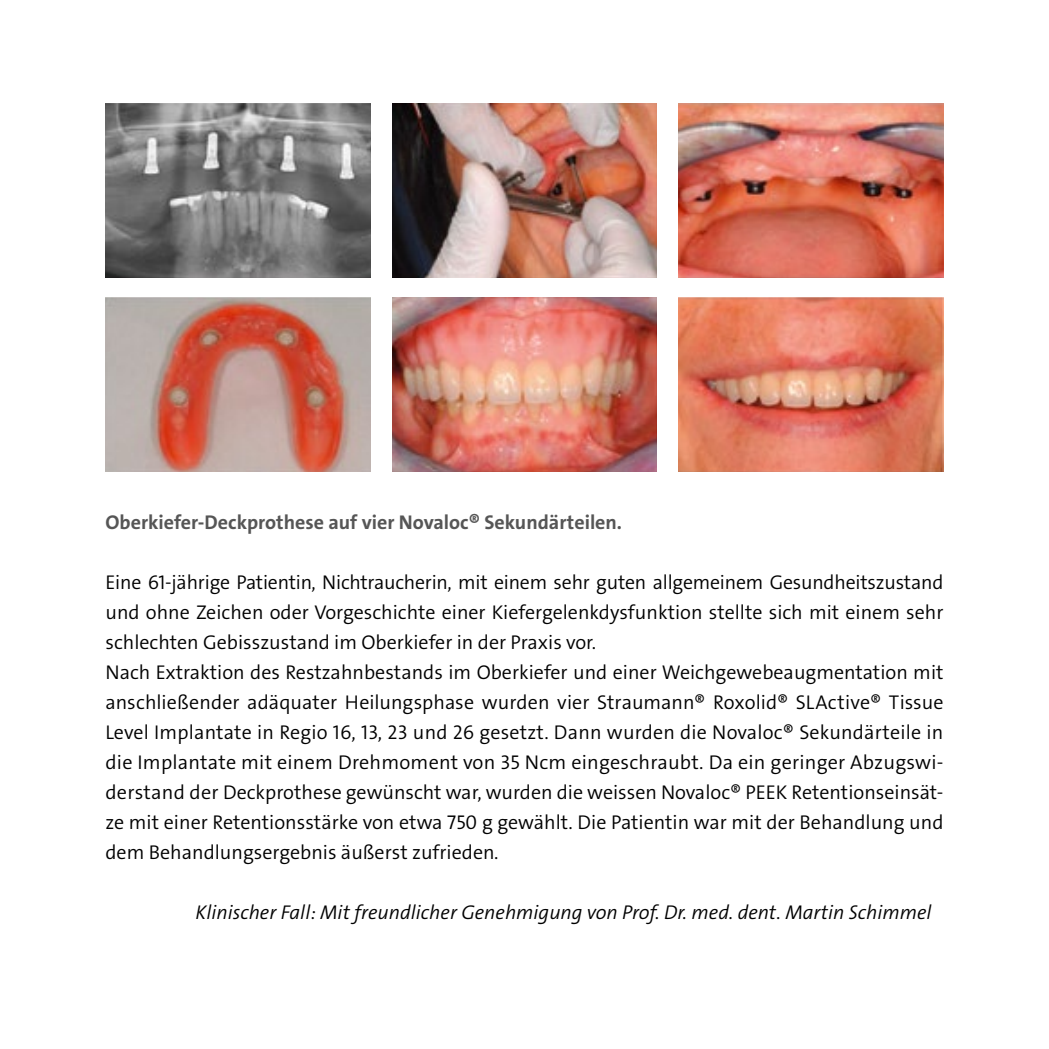
<style>
.page{position:relative;width:1049px;height:1049px;background:#fff}
.page>*{position:absolute;margin:0;border:0;box-sizing:border-box;transform-origin:0 0}
.t1{font:20px/30px "The Sans LP4 Se Lig";color:#000}
.t2{font:20px "The Sans LP4 Se Lig IT";color:#000}
.t3{font:20px "The Sans LP7 Bld";color:#565656}
</style>
<div class="page">
<img style="left:105px;top:103px;width:265px;height:175px">
<img style="left:679px;top:103px;width:264px;height:175px">
<img style="left:392px;top:103px;width:265px;height:175px">
<img style="left:105px;top:297px;width:265px;height:175px">
<img style="left:679px;top:297px;width:264px;height:175px">
<img style="left:392px;top:297px;width:265px;height:175px">
<p class="t3" style="left:105px;top:510px;width:518px">Oberkiefer-Deckprothese auf vier Novaloc® Sekundärteilen.</p>
<p class="t1" style="left:105px;top:568px;width:839px">Eine 61-jährige Patientin, Nichtraucherin, mit einem sehr guten allgemeinem Gesundheitszustand und ohne Zeichen oder Vorgeschichte einer Kiefergelenkdysfunktion stellte sich mit einem sehr schlechten Gebisszustand im Oberkiefer in der Praxis vor.<br>Nach Extraktion des Restzahnbestands im Oberkiefer und einer Weichgewebeaugmentation mit anschließender adäquater Heilungsphase wurden vier Straumann® Roxolid® SLActive® Tissue Level Implantate in Regio 16, 13, 23 und 26 gesetzt. Dann wurden die Novaloc® Sekundärteile in die Implantate mit einem Drehmoment von 35 Ncm eingeschraubt. Da ein geringer Abzugswi&shy;derstand der Deckprothese gewünscht war, wurden die weissen Novaloc® PEEK Retentionseinsät&shy;ze mit einer Retentionsstärke von etwa 750 g gewählt. Die Patientin war mit der Behandlung und dem Behandlungsergebnis äußerst zufrieden.</p>
<p class="t2" style="left:195px;top:900px;width:737px">Klinischer Fall: Mit freundlicher Genehmigung von Prof. Dr. med. dent. Martin Schimmel</p>
</div>
